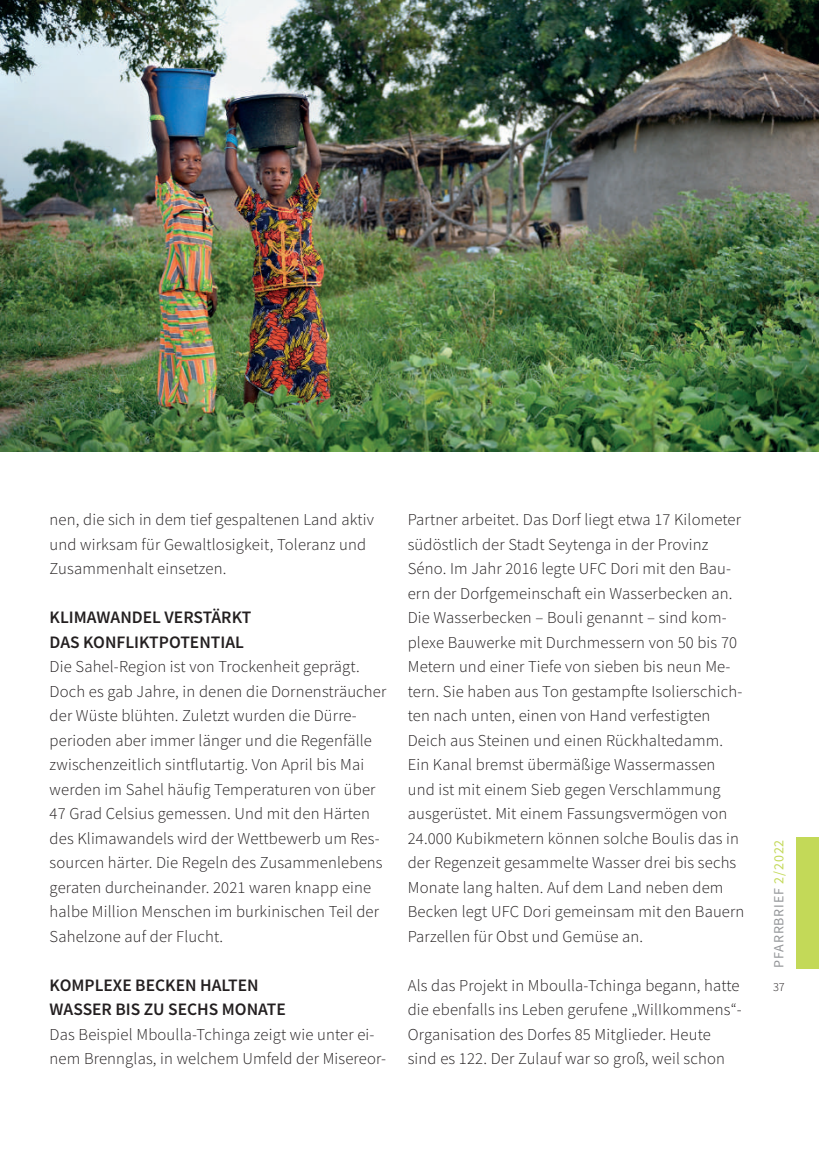
<style>
.page{position:relative;width:819px;height:1166px;background:#fff}
.page>*{position:absolute;margin:0;border:0;box-sizing:border-box;transform-origin:0 0}
.t1{font:600 17.5px/24.5px "Source Sans Pro";color:#231f20}
.t2{font:300 16.62px/24.5px "Source Sans Pro";letter-spacing:.01em;color:#231f20}
.t3{font:14px "Source Sans Pro";letter-spacing:.06em;color:#939598}
.t4{font:300 12.25px "Source Sans Pro";color:#231f20}
.s1{color:#c3d958}
</style>
<div class="page">
<div style="left:796px;top:837px;width:23px;height:131px;background:#c3d958"></div>
<img style="left:0;top:0;width:819px;height:452px">
<p class="t2" style="left:50px;top:507px;width:326px">nen, die sich in dem tief gespaltenen Land aktiv und wirksam für Gewaltlosigkeit, Toleranz und<br>Zusammenhalt einsetzen.</p>
<p class="t1" style="left:50px;top:605px;width:203px">KLIMAWANDEL VERSTÄRKT<br>DAS KONFLIKTPOTENTIAL</p>
<p class="t2" style="left:50px;top:654px;width:338px">Die Sahel-Region ist von Trockenheit geprägt.<br>Doch es gab Jahre, in denen die Dornensträucher der Wüste blühten. Zuletzt wurden die Dürre&shy;perioden aber immer länger und die Regenfälle zwischenzeitlich sintflutartig. Von April bis Mai werden im Sahel häufig Temperaturen von über 47 Grad Celsius gemessen. Und mit den Härten des Klimawandels wird der Wettbewerb um Res&shy;sourcen härter. Die Regeln des Zusammenlebens geraten durcheinander. 2021 waren knapp eine halbe Million Menschen im burkinischen Teil der Sahelzone auf der Flucht.</p>
<p class="t1" style="left:50px;top:972px;width:238px">KOMPLEXE BECKEN HALTEN<br>WASSER BIS ZU SECHS MONATE</p>
<p class="t2" style="left:50px;top:1022px;width:338px">Das Beispiel Mboulla-Tchinga zeigt wie unter ei&shy;nem Brennglas, in welchem Umfeld der Misereor-</p>
<p class="t2" style="left:408px;top:507px;width:338px">Partner arbeitet. Das Dorf liegt etwa 17 Kilometer südöstlich der Stadt Seytenga in der Provinz Séno. Im Jahr 2016 legte UFC Dori mit den Bau&shy;ern der Dorfgemeinschaft ein Wasserbecken an.<br>Die Wasserbecken – Bouli genannt – sind kom&shy;plexe Bauwerke mit Durchmessern von 50 bis 70<br>Metern und einer Tiefe von sieben bis neun Me&shy;tern. Sie haben aus Ton gestampfte Isolierschich&shy;ten nach unten, einen von Hand verfestigten Deich aus Steinen und einen Rückhaltedamm.<br>Ein Kanal bremst übermäßige Wassermassen und ist mit einem Sieb gegen Verschlammung ausgerüstet. Mit einem Fassungsvermögen von 24.000 Kubikmetern können solche Boulis das in der Regenzeit gesammelte Wasser drei bis sechs Monate lang halten. Auf dem Land neben dem Becken legt UFC Dori gemeinsam mit den Bauern Parzellen für Obst und Gemüse an.</p>
<p class="t2" style="left:408px;top:973px;width:335px">Als das Projekt in Mboulla-Tchinga begann, hatte die ebenfalls ins Leben gerufene „WilIkommens“- Organisation des Dorfes 85 Mitglieder. Heute sind es 122. Der Zulauf war so groß, weil schon</p>
<p class="t3" style="left:770px;top:967px;width:129px;rotate:-90deg">PFARRBRIEF <span class="s1">2/2022</span></p>
<p class="t4" style="left:773px;top:979px;width:13px">37</p>
</div>
